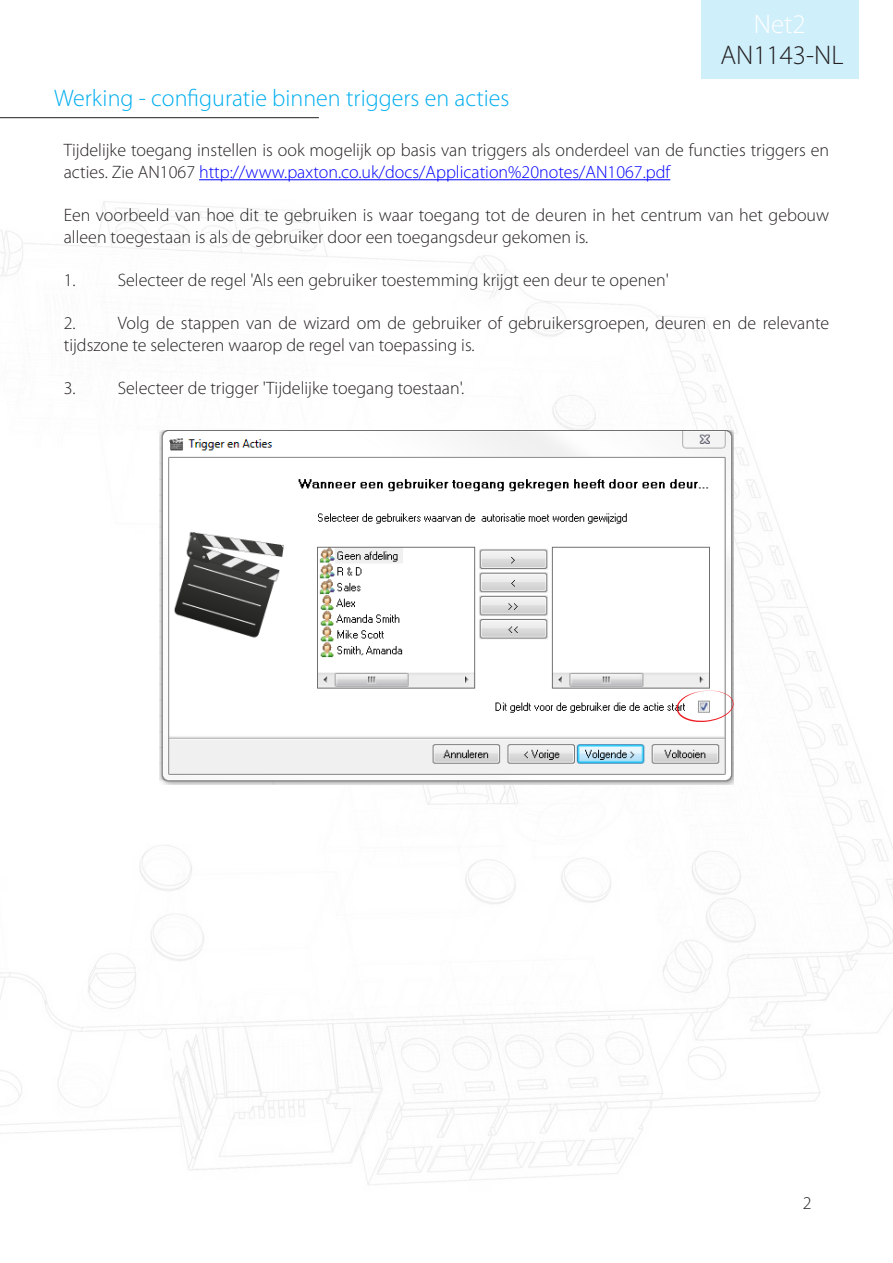
<style>
.page{position:relative;width:893px;height:1263px;background:#fff}
.page>*{position:absolute;margin:0;border:0;box-sizing:border-box;transform-origin:0 0}
.t1{font:300 27px "Myriad Pro";color:#231f20}
.t2{font:300 27px "Myriad Pro";color:#fff}
.Section_title{font:300 24px "Myriad Pro";color:#00aeef}
.Text{font:300 18px/21.6px "Myriad Pro";color:#231f20}
.s1{color:#00f}
</style>
<div class="page">
<div style="left:702px;top:0;width:157px;height:79px;background:#cfeffb"></div>
<hr style="left:199px;top:179px;width:471px;height:1px;background:#00f">
<hr style="left:0;top:117px;width:319px;height:1px;background:#231f20">
<img style="left:159px;top:431px;width:574px;height:353px">
<svg style="left:677px;top:690px;width:56px;height:32px"></svg>
<h1 class="t2" style="left:754px;top:8px;width:53px">Net2</h1>
<p class="Section_title" style="left:54px;top:83px;width:457px">Werking - configuratie binnen triggers en acties</p>
<h1 class="t1" style="left:720px;top:39px;width:125px">AN1143-NL</h1>
<p class="Text" style="left:64px;top:139px;width:767px">Tijdelijke toegang instellen is ook mogelijk op basis van triggers als onderdeel van de functies triggers en acties. Zie AN1067 <span class="s1">http://www.paxton.co.uk/docs/Application%20notes/AN1067.pdf</span></p>
<p class="Text" style="left:64px;top:204px;width:767px">Een voorbeeld van hoe dit te gebruiken is waar toegang tot de deuren in het centrum van het gebouw alleen toegestaan is als de gebruiker door een toegangsdeur gekomen is.</p>
<p class="Text" style="left:64px;top:269px;width:607px">1. Selecteer de regel 'Als een gebruiker toestemming krijgt een deur te openen'</p>
<p class="Text" style="left:64px;top:312px;width:767px">2. Volg de stappen van de wizard om de gebruiker of gebruikersgroepen, deuren en de relevante tijdszone te selecteren waarop de regel van toepassing is.</p>
<p class="Text" style="left:64px;top:377px;width:402px">3. Selecteer de trigger 'Tijdelijke toegang toestaan'.</p>
<p class="Text" style="left:803px;top:1192px;width:10px">2</p>
</div>
